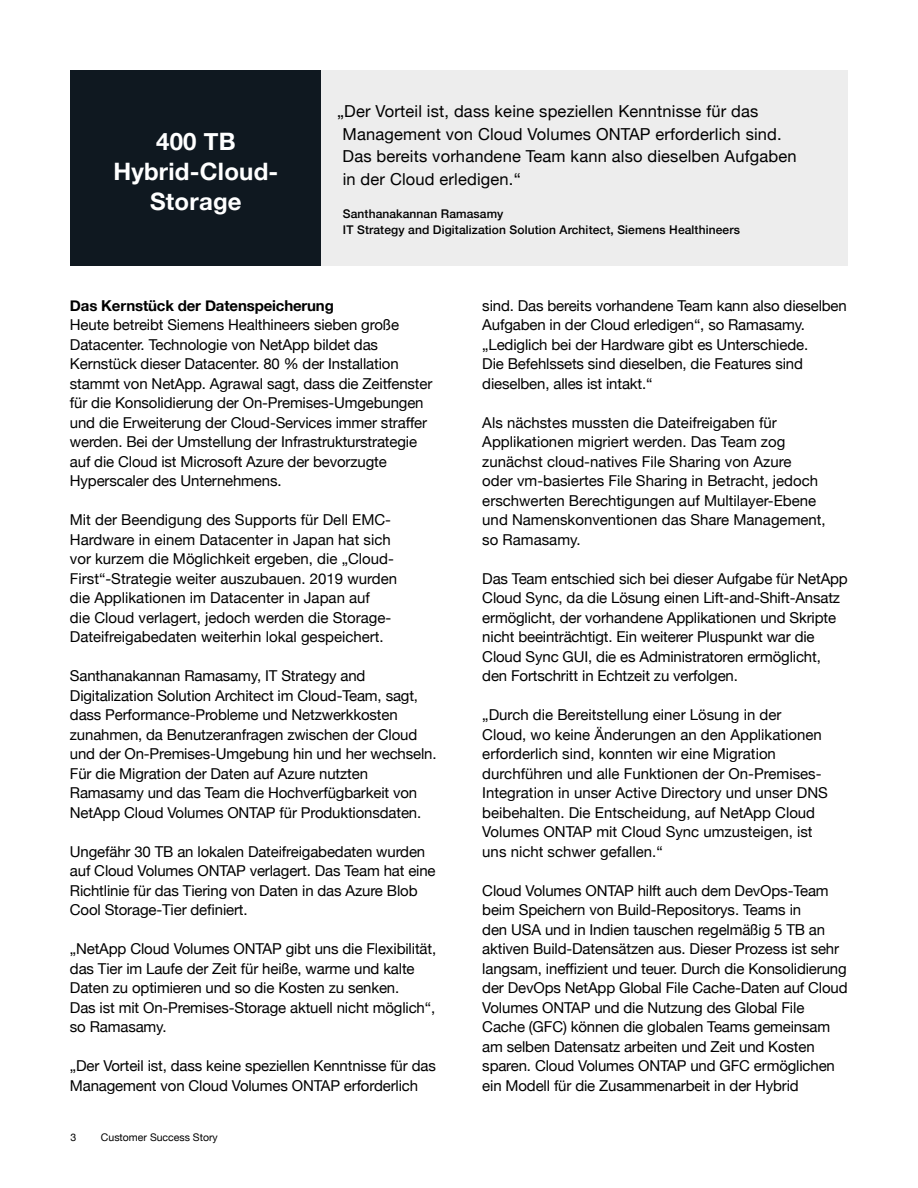
<style>
.page{position:relative;width:918px;height:1188px;background:#fff}
.page>*{position:absolute;margin:0;border:0;box-sizing:border-box;transform-origin:0 0}
.t1{font:700 24px/30px "Helvetica Neue";letter-spacing:.01em;color:#fff;text-align:center}
.t2{font:16.5px/22.5px "Helvetica Neue";letter-spacing:.01em;color:#000}
.t3{font:15px/19.5px "Helvetica Neue";letter-spacing:-.01em;color:#000}
.t4{font:700 15px "Helvetica Neue";letter-spacing:-.01em;color:#000}
.t5{font:500 12px/16.5px "Helvetica Neue";letter-spacing:.01em;color:#000}
.t6{font:10.5px "Helvetica Neue";color:#000}
</style>
<div class="page">
<div style="left:70px;top:70px;width:252px;height:196px;background:#0f1820"></div>
<div style="left:322px;top:70px;width:526px;height:196px;background:#ededed"></div>
<h1 class="t1" style="left:113px;top:127px;width:167px">400 TB<br>Hybrid-Cloud-<br>Storage</h1>
<p class="t2" style="left:343px;top:101px;width:456px;text-indent:-5px">„Der Vorteil ist, dass keine speziellen Kenntnisse für das Management von Cloud Volumes ONTAP erforderlich sind.<br>Das bereits vorhandene Team kann also dieselben Aufgaben in der Cloud erledigen.“</p>
<p class="t5" style="left:343px;top:204px;width:399px">Santhanakannan Ramasamy<br>IT Strategy and Digitalization Solution Architect, Siemens Healthineers</p>
<p class="t4" style="left:70px;top:294px;width:265px">Das Kernstück der Datenspeicherung</p>
<p class="t3" style="left:70px;top:316px;width:364px">Heute betreibt Siemens Healthineers sieben große Datacenter. Technologie von NetApp bildet das Kernstück dieser Datacenter. 80 % der Installation stammt von NetApp. Agrawal sagt, dass die Zeitfenster für die Konsolidierung der On-Premises-Umgebungen und die Erweiterung der Cloud-Services immer straffer werden. Bei der Umstellung der Infrastrukturstrategie auf die Cloud ist Microsoft Azure der bevorzugte Hyperscaler des Unternehmens.</p>
<p class="t3" style="left:70px;top:511px;width:329px">Mit der Beendigung des Supports für Dell EMC-Hardware in einem Datacenter in Japan hat sich vor kurzem die Möglichkeit ergeben, die „Cloud-First“-Strategie weiter auszubauen. 2019 wurden die Applikationen im Datacenter in Japan auf<br>die Cloud verlagert, jedoch werden die Storage-Dateifreigabedaten weiterhin lokal gespeichert.</p>
<p class="t3" style="left:70px;top:667px;width:368px">Santhanakannan Ramasamy, IT Strategy and Digitalization Solution Architect im Cloud-Team, sagt, dass Performance-Probleme und Netzwerkkosten zunahmen, da Benutzeranfragen zwischen der Cloud und der On-Premises-Umgebung hin und her wechseln.<br>Für die Migration der Daten auf Azure nutzten Ramasamy und das Team die Hochverfügbarkeit von NetApp Cloud Volumes ONTAP für Produktionsdaten.</p>
<p class="t3" style="left:70px;top:843px;width:367px">Ungefähr 30 TB an lokalen Dateifreigabedaten wurden auf Cloud Volumes ONTAP verlagert. Das Team hat eine Richtlinie für das Tiering von Daten in das Azure Blob Cool Storage-Tier definiert.</p>
<p class="t3" style="left:70px;top:940px;width:368px">„NetApp Cloud Volumes ONTAP gibt uns die Flexibilität, das Tier im Laufe der Zeit für heiße, warme und kalte Daten zu optimieren und so die Kosten zu senken.<br>Das ist mit On-Premises-Storage aktuell nicht möglich“, so Ramasamy.</p>
<p class="t3" style="left:70px;top:1057px;width:367px">„Der Vorteil ist, dass keine speziellen Kenntnisse für das<br>Management von Cloud Volumes ONTAP erforderlich</p>
<p class="t6" style="left:71px;top:1129px;width:7px">3</p>
<p class="t6" style="left:101px;top:1130px;width:118px">Customer Success Story</p>
<p class="t3" style="left:482px;top:297px;width:366px">sind. Das bereits vorhandene Team kann also dieselben Aufgaben in der Cloud erledigen“, so Ramasamy. „Lediglich bei der Hardware gibt es Unterschiede.<br>Die Befehlssets sind dieselben, die Features sind dieselben, alles ist intakt.“</p>
<p class="t3" style="left:482px;top:414px;width:345px">Als nächstes mussten die Dateifreigaben für Applikationen migriert werden. Das Team zog zunächst cloud-natives File Sharing von Azure oder vm-basiertes File Sharing in Betracht, jedoch erschwerten Berechtigungen auf Multilayer-Ebene und Namenskonventionen das Share Management, so Ramasamy.</p>
<p class="t3" style="left:482px;top:570px;width:367px">Das Team entschied sich bei dieser Aufgabe für NetApp Cloud Sync, da die Lösung einen Lift-and-Shift-Ansatz ermöglicht, der vorhandene Applikationen und Skripte nicht beeinträchtigt. Ein weiterer Pluspunkt war die Cloud Sync GUI, die es Administratoren ermöglicht, den Fortschritt in Echtzeit zu verfolgen.</p>
<p class="t3" style="left:482px;top:706px;width:347px">„Durch die Bereitstellung einer Lösung in der Cloud, wo keine Änderungen an den Applikationen erforderlich sind, konnten wir eine Migration durchführen und alle Funktionen der On-Premises-Integration in unser Active Directory und unser DNS beibehalten. Die Entscheidung, auf NetApp Cloud Volumes ONTAP mit Cloud Sync umzusteigen, ist uns nicht schwer gefallen.“</p>
<p class="t3" style="left:482px;top:882px;width:367px">Cloud Volumes ONTAP hilft auch dem DevOps-Team beim Speichern von Build-Repositorys. Teams in<br>den USA und in Indien tauschen regelmäßig 5 TB an aktiven Build-Datensätzen aus. Dieser Prozess ist sehr langsam, ineffizient und teuer. Durch die Konsolidierung der DevOps NetApp Global File Cache-Daten auf Cloud Volumes ONTAP und die Nutzung des Global File Cache (GFC) können die globalen Teams gemeinsam am selben Datensatz arbeiten und Zeit und Kosten sparen. Cloud Volumes ONTAP und GFC ermöglichen ein Modell für die Zusammenarbeit in der Hybrid</p>
</div>
